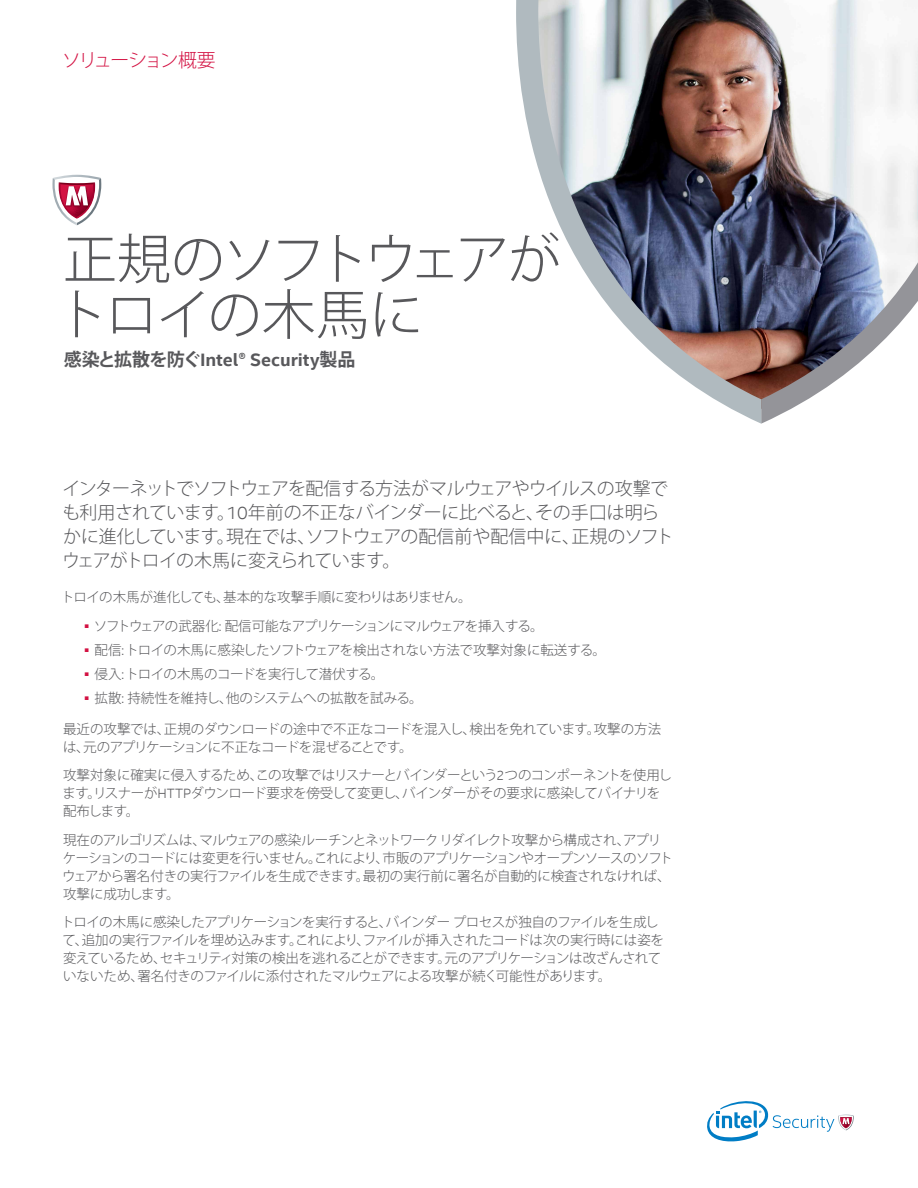
<style>
.page{position:relative;width:918px;height:1188px;background:#fff}
.page>*{position:absolute;margin:0;border:0;box-sizing:border-box;transform-origin:0 0}
.t1{font:300 54px/55.5px "Koz Go Pr 6 N";letter-spacing:-.05em;color:#58585b}
.t2{font:300 18.75px "Koz Go Pr 6 N";letter-spacing:-.11em;color:#d31142}
.t3{font:300 18px/24px "Koz Go Pr 6 N";letter-spacing:-.04em;color:#58585b}
.t4{font:700 18px "Intel Clear";color:#58585b}
.t5{font:300 13.5px/18px "Koz Go Pr 6 N";letter-spacing:-.03em;color:#58585b}
.t6{font:300 13.5px "Koz Go Pr 6 N";letter-spacing:-.01em;color:#58585b}
.t7{font:300 13.5px "Koz Go Pr 6 N";letter-spacing:-.05em;color:#58585b}
.s1{font-family:"Koz Go Pr 6 N"}
.s2{font-family:"Intel Clear"}
</style>
<div class="page">
<svg style="left:707px;top:1101px;width:147px;height:40px"></svg>
<svg style="left:52px;top:175px;width:49px;height:50px"></svg>
<img style="left:761px;top:0;width:157px;height:424px">
<img style="left:516px;top:0;width:245px;height:424px">
<h2 class="t2" style="left:62px;top:50px;width:155px">ソリューション概要</h2>
<h1 class="t1" style="left:55px;top:233px;width:507px">正規のソフトウェアがトロイの木馬に</h1>
<h3 class="t4" style="left:64px;top:348px;width:293px"><span class="s1">感染と拡散を防ぐ</span>Intel® Security<span class="s1">製品</span></h3>
<h3 class="t3" style="left:62px;top:477px;width:613px">インターネットでソフトウェアを配信する方法がマルウェアやウイルスの攻撃でも利用されています。<span class="s2">10</span>年前の不正なバインダーに比べると、その手口は明らかに進化しています。現在では、ソフトウェアの配信前や配信中に、正規のソフトウェアがトロイの木馬に変えられています。</h3>
<p class="t6" style="left:61px;top:590px;width:412px">トロイの木馬が進化しても、基本的な攻撃手順に変わりはありません。</p>
<p class="t7" style="left:85px;top:618px;width:460px"><sup>■</sup> ソフトウェアの武器化<span class="s2">:</span> 配信可能なアプリケーションにマルウェアを挿入する。</p>
<p class="t6" style="left:85px;top:642px;width:523px"><sup>■</sup> 配信<span class="s2">:</span> トロイの木馬に感染したソフトウェアを検出されない方法で攻撃対象に転送する。</p>
<p class="t5" style="left:85px;top:665px;width:301px"><sup>■</sup> 侵入<span class="s2">:</span> トロイの木馬のコードを実行して潜伏する。</p>
<p class="t5" style="left:85px;top:689px;width:339px"><sup>■</sup> 拡散<span class="s2">:</span> 持続性を維持し、他のシステムへの拡散を試みる。</p>
<p class="t5" style="left:63px;top:720px;width:600px">最近の攻撃では、正規のダウンロードの途中で不正なコードを混入し、検出を免れています。攻撃の方法は、元のアプリケーションに不正なコードを混ぜることです。</p>
<p class="t5" style="left:62px;top:766px;width:611px">攻撃対象に確実に侵入するため、この攻撃ではリスナーとバインダーという<span class="s2">2</span>つのコンポーネントを使用します。リスナーが<span class="s2">HTTP</span>ダウンロード要求を傍受して変更し、バインダーがその要求に感染してバイナリを配布します。</p>
<p class="t5" style="left:62px;top:831px;width:612px">現在のアルゴリズムは、マルウェアの感染ルーチンとネットワークリダイレクト攻撃から構成され、アプリケーションのコードには変更を行いません。これにより、市販のアプリケーションやオープンソースのソフトウェアから署名付きの実行ファイルを生成できます。最初の実行前に署名が自動的に検査されなければ、攻撃に成功します。</p>
<p class="t5" style="left:61px;top:913px;width:605px">トロイの木馬に感染したアプリケーションを実行すると、バインダープロセスが独自のファイルを生成して、追加の実行ファイルを埋め込みます。これにより、ファイルが挿入されたコードは次の実行時には姿を変えているため、セキュリティ対策の検出を逃れることができます。元のアプリケーションは改ざんされていないため、署名付きのファイルに添付されたマルウェアによる攻撃が続く可能性があります。</p>
</div>
